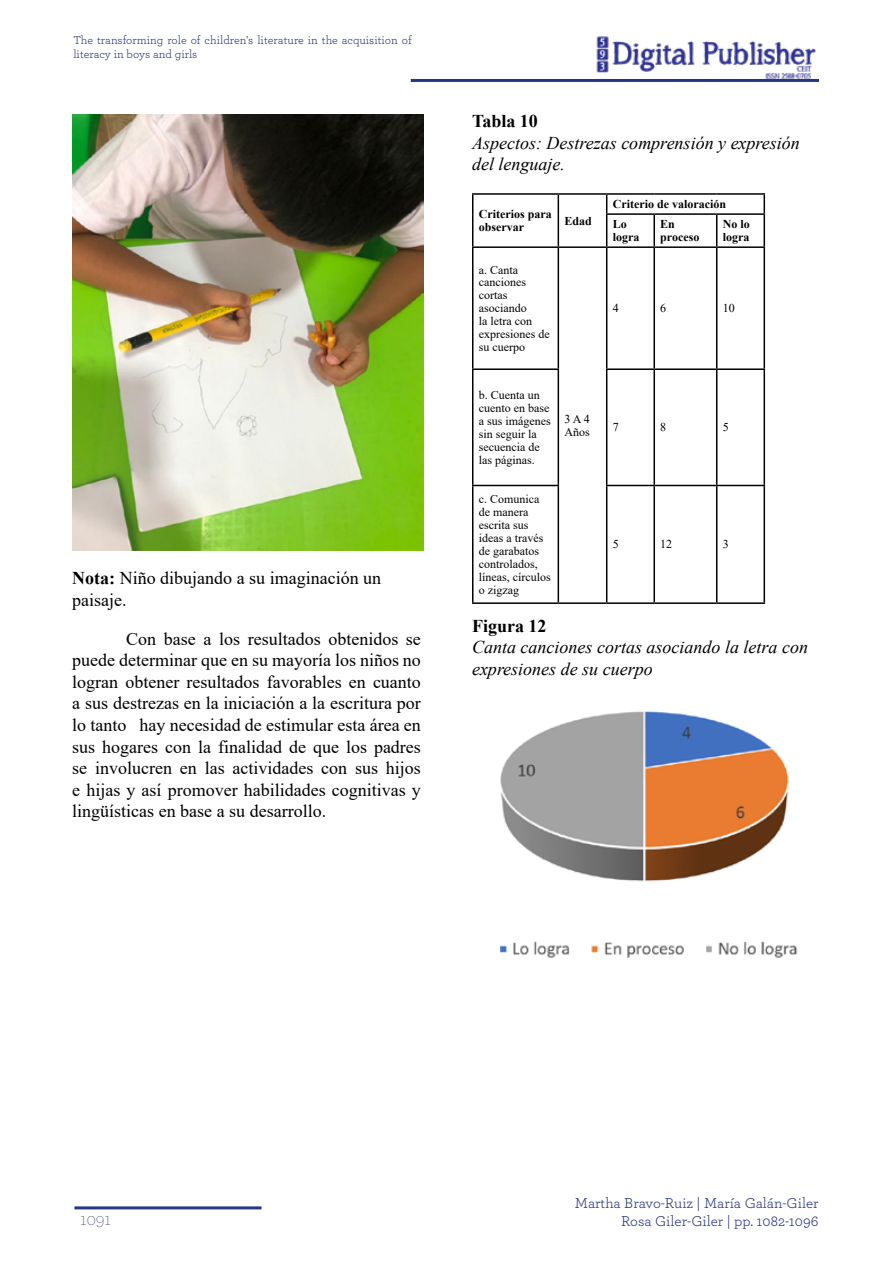
<style>
.page{position:relative;width:893px;height:1263px;background:#fff}
.page>*{position:absolute;margin:0;border:0;box-sizing:border-box;transform-origin:0 0}
.t1{font:18px/21.6px "Times New Roman";color:#000}
.t2{font:italic 18px/21.6px "Times New Roman";color:#000}
.t3{font:700 18px "Times New Roman";color:#000}
.t4{font:200 18px "Archer";color:#283583}
.t5{font:15px/18px "Archer";color:#283583;text-align:right}
.t6{font:12px/12.9px "Times New Roman";color:#000}
.t7{font:12px/14.4px "Archer";color:#283583}
.t8{font:700 12px/12.9px "Times New Roman";color:#000}
.s1{font-weight:700}
</style>
<div class="page">
<hr style="left:411px;top:79px;width:408px;height:3px;background:#283583">
<img style="left:596px;top:36px;width:220px;height:43px">
<hr style="left:74px;top:1206px;width:187px;height:3px;background:#283583">
<img style="left:72px;top:115px;width:352px;height:436px">
<hr style="left:472px;top:193px;width:86px;height:2px;background:#000">
<svg style="left:472px;top:195px;width:1px;height:19px"></svg>
<hr style="left:558px;top:193px;width:49px;height:2px;background:#000">
<svg style="left:558px;top:195px;width:1px;height:19px"></svg>
<hr style="left:607px;top:193px;width:47px;height:2px;background:#000">
<svg style="left:606px;top:195px;width:1px;height:18px"></svg>
<hr style="left:654px;top:193px;width:63px;height:2px;background:#000">
<hr style="left:717px;top:193px;width:48px;height:2px;background:#000">
<svg style="left:763px;top:195px;width:2px;height:18px"></svg>
<hr style="left:472px;top:214px;width:1px;height:32px;background:#000">
<hr style="left:558px;top:214px;width:1px;height:32px;background:#000">
<hr style="left:606px;top:213px;width:48px;height:2px;background:#000">
<hr style="left:606px;top:215px;width:1px;height:31px;background:#000">
<hr style="left:654px;top:213px;width:63px;height:2px;background:#000">
<hr style="left:653px;top:215px;width:2px;height:31px;background:#000">
<hr style="left:717px;top:213px;width:48px;height:2px;background:#000">
<hr style="left:716px;top:215px;width:1px;height:31px;background:#000">
<hr style="left:763px;top:215px;width:2px;height:31px;background:#000">
<hr style="left:472px;top:246px;width:86px;height:2px;background:#000">
<hr style="left:472px;top:248px;width:1px;height:120px;background:#000">
<hr style="left:558px;top:246px;width:49px;height:2px;background:#000">
<hr style="left:558px;top:248px;width:1px;height:120px;background:#000">
<hr style="left:607px;top:246px;width:47px;height:2px;background:#000">
<hr style="left:606px;top:248px;width:1px;height:120px;background:#000">
<hr style="left:654px;top:246px;width:63px;height:2px;background:#000">
<hr style="left:653px;top:248px;width:2px;height:120px;background:#000">
<hr style="left:717px;top:246px;width:48px;height:2px;background:#000">
<hr style="left:716px;top:248px;width:1px;height:120px;background:#000">
<hr style="left:763px;top:248px;width:2px;height:120px;background:#000">
<hr style="left:472px;top:368px;width:87px;height:2px;background:#000">
<hr style="left:472px;top:370px;width:1px;height:115px;background:#000">
<hr style="left:558px;top:370px;width:1px;height:115px;background:#000">
<hr style="left:606px;top:368px;width:48px;height:2px;background:#000">
<hr style="left:606px;top:370px;width:1px;height:115px;background:#000">
<hr style="left:654px;top:368px;width:63px;height:2px;background:#000">
<hr style="left:653px;top:370px;width:2px;height:115px;background:#000">
<hr style="left:717px;top:368px;width:48px;height:2px;background:#000">
<hr style="left:716px;top:370px;width:1px;height:115px;background:#000">
<hr style="left:763px;top:370px;width:2px;height:115px;background:#000">
<hr style="left:472px;top:485px;width:87px;height:1px;background:#000">
<hr style="left:472px;top:486px;width:1px;height:116px;background:#000">
<hr style="left:558px;top:486px;width:1px;height:116px;background:#000">
<hr style="left:606px;top:485px;width:48px;height:1px;background:#000">
<hr style="left:606px;top:486px;width:1px;height:116px;background:#000">
<hr style="left:654px;top:485px;width:63px;height:1px;background:#000">
<hr style="left:653px;top:486px;width:2px;height:116px;background:#000">
<hr style="left:717px;top:485px;width:48px;height:1px;background:#000">
<hr style="left:716px;top:486px;width:1px;height:116px;background:#000">
<hr style="left:763px;top:486px;width:2px;height:116px;background:#000">
<hr style="left:472px;top:602px;width:86px;height:2px;background:#000">
<hr style="left:558px;top:602px;width:49px;height:2px;background:#000">
<hr style="left:607px;top:602px;width:47px;height:2px;background:#000">
<hr style="left:654px;top:602px;width:63px;height:2px;background:#000">
<hr style="left:717px;top:602px;width:48px;height:2px;background:#000">
<img style="left:499px;top:711px;width:299px;height:247px">
<p class="t7" style="left:73px;top:32px;width:340px">The transforming role of children's literature in the acquisition of literacy in boys and girls</p>
<p class="t1" style="left:72px;top:567px;width:310px"><span class="s1">Nota:</span> Niño dibujando a su imaginación un paisaje.</p>
<p class="t1" style="left:72px;top:627px;width:350px;text-align:justify;text-indent:54px">Con base a los resultados obtenidos se puede determinar que en su mayoría los niños no logran obtener resultados favorables en cuanto a sus destrezas en la iniciación a la escritura por lo tanto hay necesidad de estimular esta área en sus hogares con la finalidad de que los padres se involucren en las actividades con sus hijos e hijas y así promover habilidades cognitivas y lingüísticas en base a su desarrollo.</p>
<p class="t3" style="left:472px;top:108px;width:67px">Tabla 10</p>
<p class="t2" style="left:472px;top:131px;width:329px">Aspectos: Destrezas comprensión y expresión del lenguaje.</p>
<p class="t8" style="left:479px;top:207px;width:74px">Criterios para observar</p>
<p class="t8" style="left:564px;top:214px;width:29px">Edad</p>
<p class="t8" style="left:613px;top:194px;width:115px;line-height:20.1px">Criterio de valoración<br>Lo</p>
<p class="t8" style="left:613px;top:230px;width:28px">logra</p>
<p class="t8" style="left:660px;top:217px;width:41px">En proceso</p>
<p class="t8" style="left:723px;top:217px;width:28px">No lo logra</p>
<p class="t6" style="left:479px;top:263px;width:72px">a. Canta canciones cortas asociando<br>la letra con expresiones de su cuerpo</p>
<p class="t6" style="left:479px;top:388px;width:73px">b. Cuenta un cuento en base a sus imágenes sin seguir la secuencia de las páginas.</p>
<p class="t6" style="left:479px;top:492px;width:73px">c. Comunica de manera escrita sus ideas a través de garabatos controlados, líneas, círculos o zigzag</p>
<p class="t6" style="left:564px;top:412px;width:27px">3 A 4<br>Años</p>
<p class="t6" style="left:613px;top:301px;width:7px">4</p>
<p class="t6" style="left:660px;top:301px;width:7px">6</p>
<p class="t6" style="left:723px;top:301px;width:13px">10</p>
<p class="t6" style="left:613px;top:421px;width:7px">7</p>
<p class="t6" style="left:660px;top:421px;width:7px">8</p>
<p class="t6" style="left:723px;top:421px;width:7px">5</p>
<p class="t6" style="left:613px;top:538px;width:7px">5</p>
<p class="t6" style="left:660px;top:538px;width:13px">12</p>
<p class="t6" style="left:723px;top:538px;width:7px">3</p>
<p class="t3" style="left:472px;top:612px;width:76px">Figura 12</p>
<p class="t2" style="left:472px;top:636px;width:337px">Canta canciones cortas asociando la letra con expresiones de su cuerpo</p>
<p class="t4" style="left:80px;top:1208px;width:32px">1091</p>
<p class="t5" style="left:575px;top:1193px;width:245px">Martha Bravo-Ruiz | María Galán-Giler<br>Rosa Giler-Giler | pp. 1082-1096</p>
</div>
